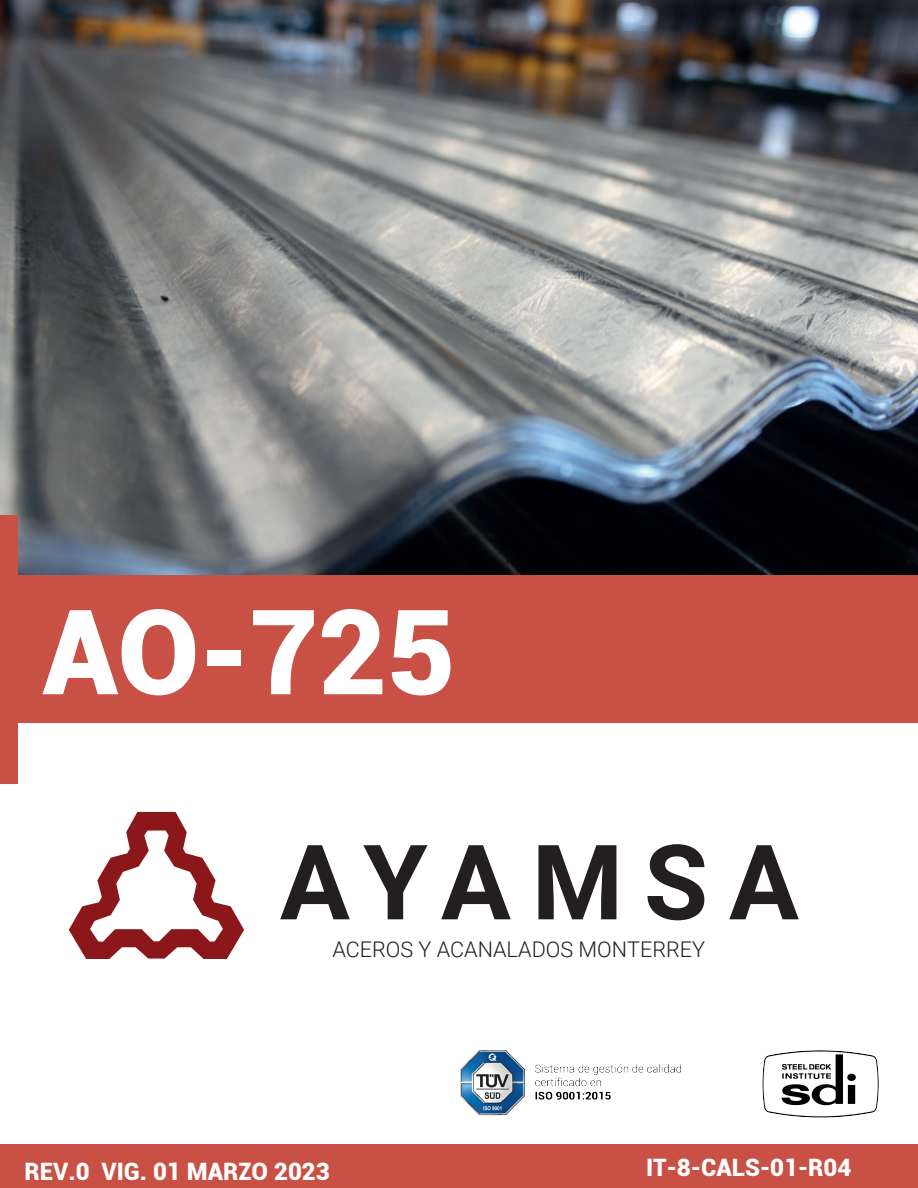
<style>
.page{position:relative;width:918px;height:1188px;background:#fff}
.page>*{position:absolute;margin:0;border:0;box-sizing:border-box;transform-origin:0 0}
.t1{font:900 118.2px "Roboto";color:#fff}
.t2{font:900 24px "Roboto";color:#fff}
.t3{font:300 21.6px "Roboto";color:#231f20}
</style>
<div class="page">
<img style="left:0;top:0;width:918px;height:575px">
<div style="left:0;top:515px;width:18px;height:269px;background:#c95044"></div>
<div style="left:18px;top:575px;width:900px;height:148px;background:#c95044"></div>
<svg style="left:280px;top:845px;width:70px;height:74px"></svg>
<svg style="left:363px;top:845px;width:65px;height:74px"></svg>
<svg style="left:441px;top:845px;width:70px;height:74px"></svg>
<svg style="left:538px;top:845px;width:78px;height:74px"></svg>
<svg style="left:648px;top:844px;width:56px;height:76px"></svg>
<svg style="left:729px;top:845px;width:70px;height:74px"></svg>
<svg style="left:69px;top:812px;width:175px;height:147px"></svg>
<div style="left:0;top:1144px;width:918px;height:43px;background:#c95044"></div>
<img style="left:762px;top:1050px;width:117px;height:68px">
<img style="left:460px;top:1050px;width:221px;height:66px">
<h1 class="t1" style="left:42px;top:568px;width:414px">AO-725</h1>
<p class="t3" style="left:332px;top:935px;width:374px">ACEROS Y ACANALADOS MONTERREY</p>
<p class="t2" style="left:24px;top:1155px;width:307px">REV.0 VIG. 01 MARZO 2023</p>
<p class="t2" style="left:646px;top:1151px;width:207px">IT-8-CALS-01-R04</p>
</div>
